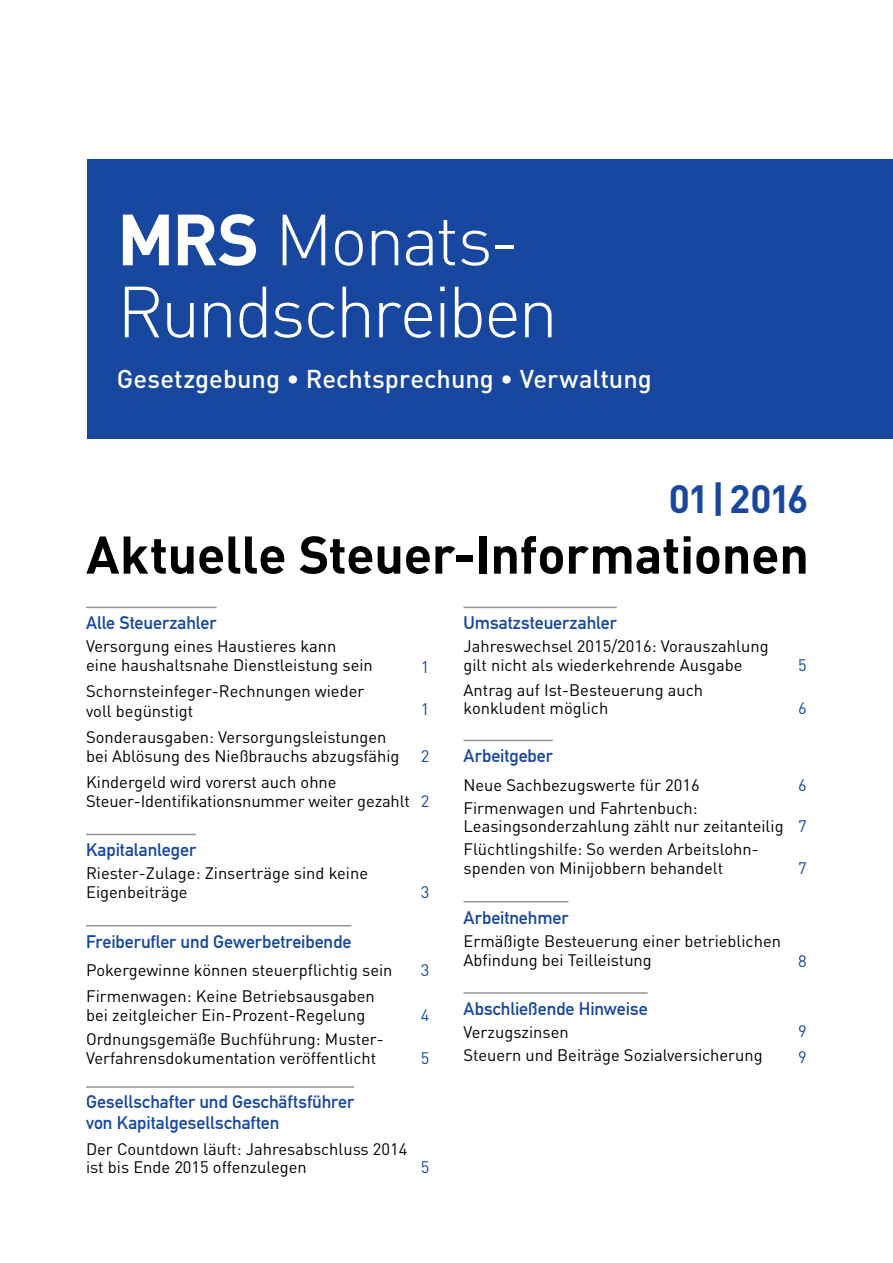
<style>
.page{position:relative;width:893px;height:1263px;background:#fff}
.page>*{position:absolute;margin:0;border:0;box-sizing:border-box;transform-origin:0 0}
.t1{font:300 71.25px/72px "DIN Pro";letter-spacing:-.04em;color:#fff}
.t2{font:700 52.2px "DIN Pro";letter-spacing:-.01em;color:#000}
.t3{font:700 39px "DIN Pro";color:#17479e}
.t4{font:500 25.5px "DIN Pro";color:#fff}
.t5{font:18px/21px "DIN Mittelschrift Std";letter-spacing:-.005em;color:#17479e}
.t6{font:16.5px/18.8px "DIN Pro";color:#000}
.t7{font:16.5px "DIN Pro";color:#17479e}
.s1{font-weight:700}
.s2{color:#17479e}
</style>
<div class="page">
<hr style="left:86px;top:607px;width:131px;height:1px;background:#939598">
<hr style="left:86px;top:834px;width:110px;height:1px;background:#939598">
<hr style="left:86px;top:925px;width:265px;height:1px;background:#939598">
<hr style="left:86px;top:1086px;width:268px;height:2px;background:#939598">
<hr style="left:463px;top:607px;width:154px;height:1px;background:#939598">
<hr style="left:463px;top:740px;width:90px;height:1px;background:#939598">
<hr style="left:463px;top:901px;width:105px;height:1px;background:#939598">
<hr style="left:463px;top:992px;width:185px;height:2px;background:#939598">
<div style="left:87px;top:160px;width:806px;height:279px;background:#17479e"></div>
<h1 class="t1" style="left:117px;top:201px;width:443px"><span class="s1">MRS</span> Monats-<br>Rundschreiben</h1>
<h3 class="t4" style="left:117px;top:361px;width:536px">Gesetzgebung • Rechtsprechung • Verwaltung</h3>
<h3 class="t3" style="left:669px;top:473px;width:141px">01 |2016</h3>
<h2 class="t2" style="left:86px;top:519px;width:724px">Aktuelle Steuer-Informationen</h2>
<p class="t5" style="left:86px;top:613px;width:132px">Alle Steuerzahler</p>
<p class="t6" style="left:86px;top:636px;width:288px">Versorgung eines Haustieres kann<br>eine haushaltsnahe Dienstleistung sein</p>
<p class="t6" style="left:86px;top:681px;width:280px;line-height:19.5px">Schornsteinfeger-Rechnungen wieder voll begünstigt</p>
<p class="t7" style="left:421px;top:655px;width:10px">1</p>
<p class="t7" style="left:421px;top:698px;width:10px">1</p>
<p class="t6" style="left:86px;top:726px;width:315px;line-height:19.5px">Sonderausgaben: Versorgungsleistungen bei Ablösung des Nießbrauchs abzugsfähig</p>
<p class="t7" style="left:421px;top:745px;width:10px">2</p>
<p class="t6" style="left:86px;top:772px;width:345px">Kindergeld wird vorerst auch ohne<br>Steuer-Identifikationsnummer weiter gezahlt <span class="s2">2</span></p>
<p class="t5" style="left:86px;top:840px;width:111px">Kapitalanleger</p>
<p class="t6" style="left:86px;top:863px;width:283px">Riester-Zulage: Zinserträge sind keine<br>Eigenbeiträge</p>
<p class="t7" style="left:421px;top:881px;width:10px">3</p>
<p class="t5" style="left:86px;top:931px;width:267px">Freiberufler und Gewerbetreibende</p>
<p class="t6" style="left:86px;top:960px;width:308px">Pokergewinne können steuerpflichtig sein</p>
<p class="t7" style="left:421px;top:959px;width:10px">3</p>
<p class="t6" style="left:86px;top:986px;width:290px">Firmenwagen: Keine Betriebsausgaben bei zeitgleicher Ein-Prozent-Regelung</p>
<p class="t7" style="left:421px;top:1003px;width:10px">4</p>
<p class="t6" style="left:86px;top:1029px;width:299px">Ordnungsgemäße Buchführung: Muster-<br>Verfahrensdokumentation veröffentlicht</p>
<p class="t5" style="left:86px;top:1091px;width:270px">Gesellschafter und Geschäftsführer von Kapitalgesellschaften</p>
<p class="t6" style="left:86px;top:1138px;width:323px">Der Countdown läuft: Jahresabschluss 2014 ist bis Ende 2015 offenzulegen</p>
<p class="t7" style="left:421px;top:1047px;width:10px">5</p>
<p class="t7" style="left:421px;top:1156px;width:10px">5</p>
<p class="t5" style="left:463px;top:613px;width:155px">Umsatzsteuerzahler</p>
<p class="t6" style="left:463px;top:636px;width:307px">Jahreswechsel 2015/2016: Vorauszahlung gilt nicht als wiederkehrende Ausgabe</p>
<p class="t6" style="left:463px;top:680px;width:241px">Antrag auf Ist-Besteuerung auch konkludent möglich</p>
<p class="t7" style="left:798px;top:654px;width:10px">5</p>
<p class="t7" style="left:798px;top:697px;width:10px">6</p>
<p class="t5" style="left:463px;top:746px;width:91px">Arbeitgeber</p>
<p class="t6" style="left:463px;top:775px;width:238px">Neue Sachbezugswerte für 2016</p>
<p class="t7" style="left:798px;top:773px;width:10px">6</p>
<p class="t6" style="left:463px;top:798px;width:345px">Firmenwagen und Fahrtenbuch:<br>Leasingsonderzahlung zählt nur zeitanteilig <span class="s2">7</span></p>
<p class="t6" style="left:463px;top:839px;width:297px">Flüchtlingshilfe: So werden Arbeitslohn&shy;spenden von Minijobbern behandelt</p>
<p class="t7" style="left:798px;top:857px;width:10px">7</p>
<p class="t5" style="left:463px;top:907px;width:106px">Arbeitnehmer</p>
<p class="t6" style="left:463px;top:931px;width:319px">Ermäßigte Besteuerung einer betrieblichen<br>Abfindung bei Teilleistung</p>
<p class="t7" style="left:798px;top:950px;width:10px">8</p>
<p class="t5" style="left:463px;top:998px;width:186px">Abschließende Hinweise</p>
<p class="t6" style="left:463px;top:1022px;width:107px">Verzugszinsen</p>
<p class="t7" style="left:798px;top:1019px;width:10px">9</p>
<p class="t6" style="left:463px;top:1045px;width:301px">Steuern und Beiträge Sozialversicherung</p>
<p class="t7" style="left:798px;top:1045px;width:10px">9</p>
</div>
